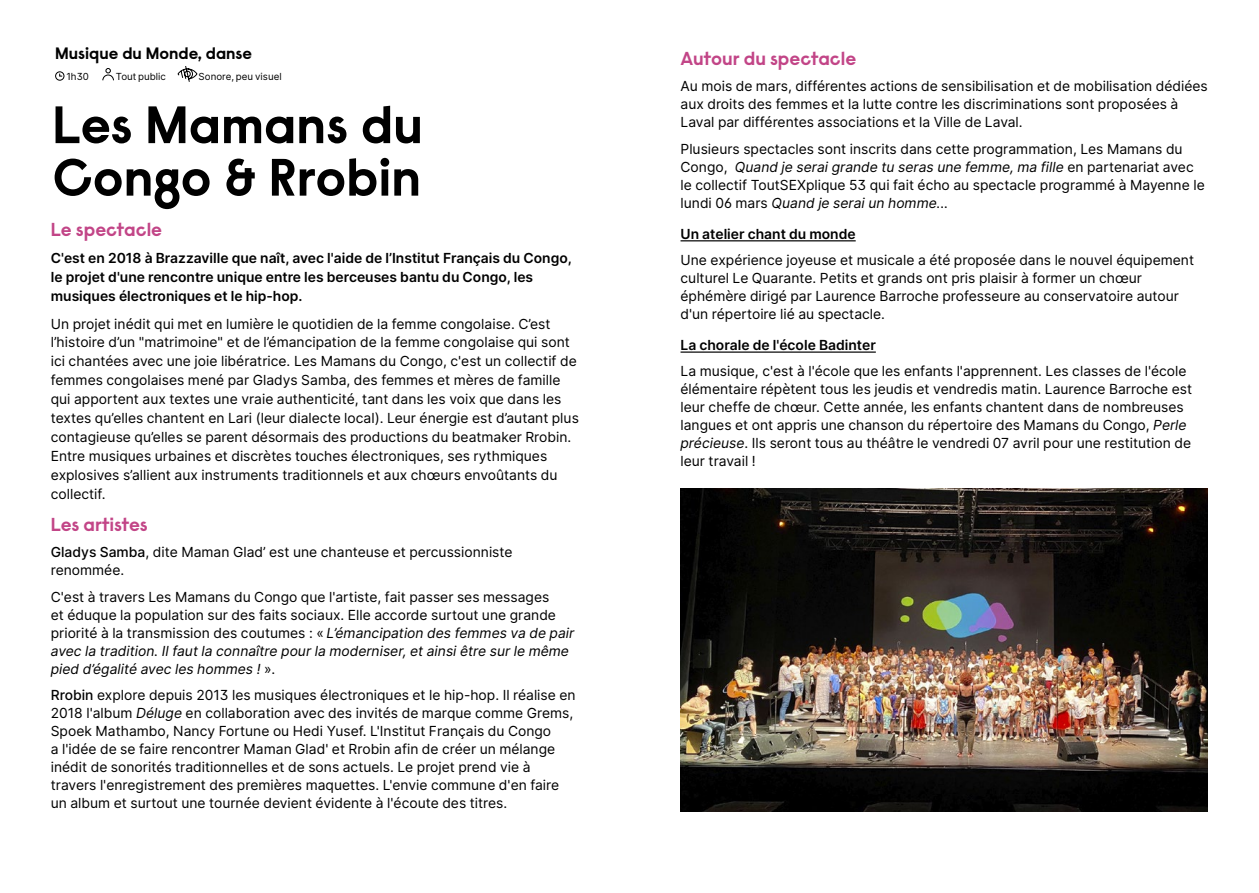
<style>
.page{position:relative;width:1259px;height:893px;background:#fff}
.page>*{position:absolute;margin:0;border:0;box-sizing:border-box;transform-origin:0 0}
.Titre{font:700 52.5px/52.5px "Raisonne Pro";color:#000}
.Labeur_intertitre{font:700 18.75px "Raisonne Pro";color:#c24587}
.t1{font:700 16.5px "Raisonne Pro";color:#000}
.Labeur_intertitre-2{font:13.95px/18px "Inter";color:#000}
.Labeur_intertitre-3{font:600 13.95px/18.9px "Inter";color:#000}
.t2{font:9.75px "Inter";color:#000}
.s1{font-style:italic}
.s2{font-weight:500}
</style>
<div class="page">
<hr style="left:680px;top:240px;width:175px;height:1px;background:#000">
<hr style="left:680px;top:351px;width:196px;height:2px;background:#000">
<svg style="left:55px;top:71px;width:10px;height:10px"></svg>
<svg style="left:102px;top:68px;width:12px;height:13px"></svg>
<svg style="left:177px;top:66px;width:21px;height:16px"></svg>
<img style="left:680px;top:488px;width:528px;height:323px">
<p class="t1" style="left:55px;top:42px;width:198px">Musique du Monde, danse</p>
<p class="Labeur_intertitre" style="left:680px;top:46px;width:177px">Autour du spectacle</p>
<p class="Labeur_intertitre-2" style="left:680px;top:78px;width:529px">Au mois de mars, différentes actions de sensibilisation et de mobilisation dédiées aux droits des femmes et la lutte contre les discriminations sont proposées à<br>Laval par différentes associations et la Ville de Laval.</p>
<p class="Labeur_intertitre-2" style="left:680px;top:140px;width:526px">Plusieurs spectacles sont inscrits dans cette programmation, Les Mamans du Congo, <span class="s1">Quand je serai grande tu seras une femme, ma fille</span> en partenariat avec le collectif ToutSEXplique 53 qui fait écho au spectacle programmé à Mayenne le lundi 06 mars <span class="s1">Quand je serai un homme...</span></p>
<p class="Labeur_intertitre-3" style="left:680px;top:224px;width:177px">Un atelier chant du monde</p>
<p class="Labeur_intertitre-2" style="left:680px;top:251px;width:515px">Une expérience joyeuse et musicale a été proposée dans le nouvel équipement culturel Le Quarante. Petits et grands ont pris plaisir à former un chœur éphémère dirigé par Laurence Barroche professeure au conservatoire autour d'un répertoire lié au spectacle.</p>
<p class="Labeur_intertitre-3" style="left:680px;top:336px;width:197px">La chorale de l'école Badinter</p>
<p class="Labeur_intertitre-2" style="left:680px;top:363px;width:513px">La musique, c'est à l'école que les enfants l'apprennent. Les classes de l'école élémentaire répètent tous les jeudis et vendredis matin. Laurence Barroche est leur cheffe de chœur. Cette année, les enfants chantent dans de nombreuses langues et ont appris une chanson du répertoire des Mamans du Congo, <span class="s1">Perle précieuse</span>. Ils seront tous au théâtre le vendredi 07 avril pour une restitution de leur travail !</p>
<p class="t2" style="left:66px;top:69px;width:24px">1h30</p>
<p class="t2" style="left:116px;top:69px;width:52px">Tout public</p>
<p class="t2" style="left:199px;top:69px;width:85px">Sonore, peu visuel</p>
<p class="Titre" style="left:52px;top:98px;width:372px">Les Mamans du<br>Congo &amp; Rrobin</p>
<p class="Labeur_intertitre" style="left:51px;top:217px;width:113px">Le spectacle</p>
<p class="Labeur_intertitre-3" style="left:51px;top:249px;width:522px">C'est en 2018 à Brazzaville que naît, avec l'aide de l’Institut Français du Congo, le projet d'une rencontre unique entre les berceuses bantu du Congo, les musiques électroniques et le hip-hop.</p>
<p class="Labeur_intertitre-2" style="left:51px;top:314px;width:529px;line-height:18.9px">Un projet inédit qui met en lumière le quotidien de la femme congolaise. C’est l’histoire d’un "matrimoine" et de l’émancipation de la femme congolaise qui sont ici chantées avec une joie libératrice. Les Mamans du Congo, c'est un collectif de femmes congolaises mené par Gladys Samba, des femmes et mères de famille qui apportent aux textes une vraie authenticité, tant dans les voix que dans les textes qu’elles chantent en Lari (leur dialecte local). Leur énergie est d’autant plus contagieuse qu’elles se parent désormais des productions du beatmaker Rrobin.<br>Entre musiques urbaines et discrètes touches électroniques, ses rythmiques explosives s’allient aux instruments traditionnels et aux chœurs envoûtants du collectif.</p>
<p class="Labeur_intertitre" style="left:51px;top:511px;width:98px">Les artistes</p>
<p class="Labeur_intertitre-2" style="left:51px;top:543px;width:463px"><span class="s2">Gladys Samba</span>, dite Maman Glad’ est une chanteuse et percussionniste renommée.</p>
<p class="Labeur_intertitre-2" style="left:51px;top:588px;width:525px">C'est à travers Les Mamans du Congo que l'artiste, fait passer ses messages<br>et éduque la population sur des faits sociaux. Elle accorde surtout une grande priorité à la transmission des coutumes : « <span class="s1">L’émancipation des femmes va de pair avec la tradition. Il faut la connaître pour la moderniser, et ainsi être sur le même pied d’égalité avec les hommes !</span> ».</p>
<p class="Labeur_intertitre-2" style="left:51px;top:686px;width:526px"><span class="s2">Rrobin</span> explore depuis 2013 les musiques électroniques et le hip-hop. Il réalise en 2018 l'album <span class="s1">Déluge</span> en collaboration avec des invités de marque comme Grems, Spoek Mathambo, Nancy Fortune ou Hedi Yusef. L'Institut Français du Congo<br>a l'idée de se faire rencontrer Maman Glad' et Rrobin afin de créer un mélange inédit de sonorités traditionnelles et de sons actuels. Le projet prend vie à travers l'enregistrement des premières maquettes. L'envie commune d'en faire un album et surtout une tournée devient évidente à l'écoute des titres.</p>
</div>
